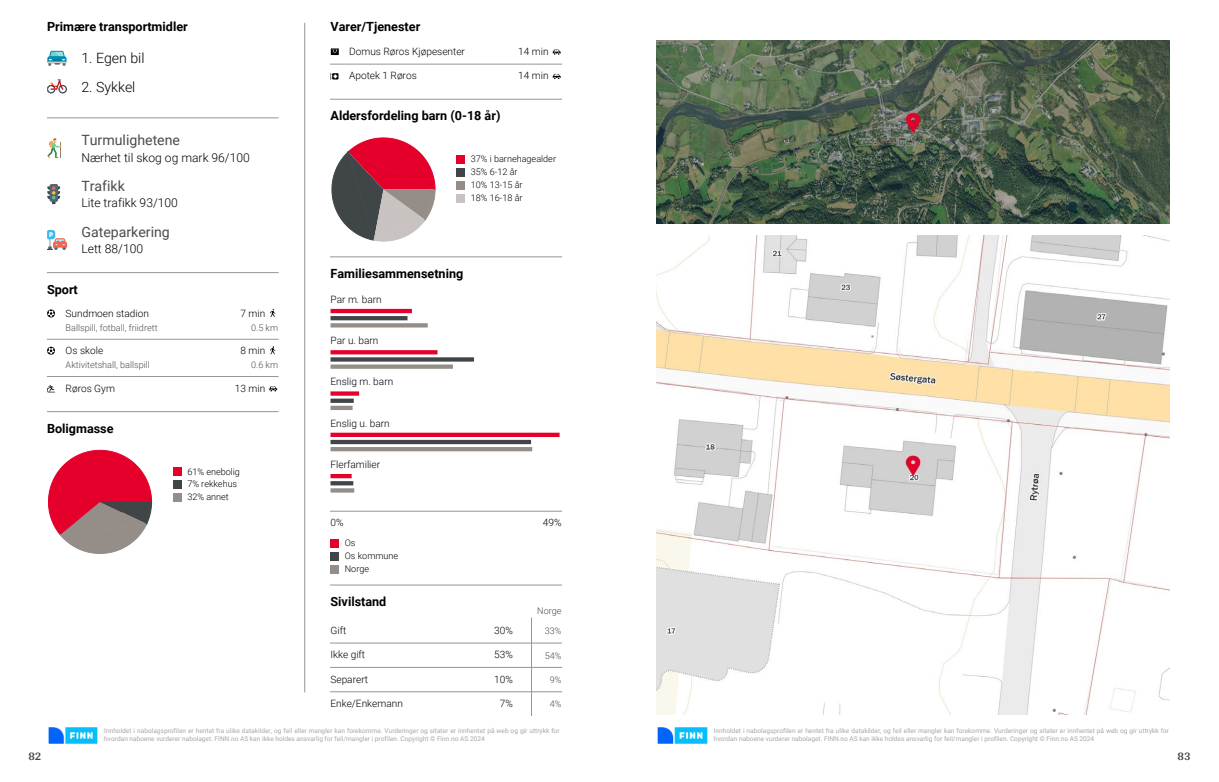
<style>
.page{position:relative;width:1219px;height:782px;background:#fff}
.page>*{position:absolute;margin:0;border:0;box-sizing:border-box;transform-origin:0 0}
.t1{font:14.1px "Roboto";color:#4c4c4c}
.t2{font:300 14.1px "Roboto";color:#000}
.t3{font:700 12.6px "Roboto";color:#000}
.t4{font:300 12.1px "Roboto";color:#000}
.t5{font:700 12px "Arya";color:#414749}
.t6{font:300 10.1px "Roboto";color:#000}
.t7{font:300 9.1px/12.9px "Roboto";color:#000}
.t8{font:300 9.1px "Roboto";color:#4c4c4c}
.t9{font:6.6px/8.6px "Roboto";color:#a8a8a8}
</style>
<div class="page">
<hr style="left:304px;top:23px;width:1px;height:668px;background:#939598">
<svg style="left:47px;top:51px;width:20px;height:15px"></svg>
<svg style="left:47px;top:79px;width:20px;height:14px"></svg>
<hr style="left:47px;top:117px;width:231px;height:1px;background:#939598">
<svg style="left:47px;top:138px;width:15px;height:20px"></svg>
<svg style="left:47px;top:184px;width:13px;height:20px"></svg>
<svg style="left:47px;top:230px;width:20px;height:20px"></svg>
<hr style="left:47px;top:272px;width:231px;height:1px;background:#939598">
<svg style="left:47px;top:309px;width:8px;height:8px"></svg>
<svg style="left:270px;top:309px;width:5px;height:8px"></svg>
<hr style="left:47px;top:339px;width:231px;height:1px;background:#939598">
<svg style="left:47px;top:346px;width:8px;height:8px"></svg>
<svg style="left:270px;top:346px;width:5px;height:8px"></svg>
<hr style="left:47px;top:376px;width:231px;height:1px;background:#939598">
<svg style="left:47px;top:385px;width:8px;height:7px"></svg>
<svg style="left:269px;top:386px;width:8px;height:5px"></svg>
<hr style="left:47px;top:411px;width:231px;height:1px;background:#939598">
<svg style="left:48px;top:449px;width:104px;height:104px"></svg>
<div style="left:173px;top:467px;width:9px;height:9px;background:#e4002b"></div>
<div style="left:173px;top:480px;width:9px;height:9px;background:#404548"></div>
<div style="left:173px;top:493px;width:9px;height:8px;background:#958e88"></div>
<svg style="left:331px;top:48px;width:8px;height:7px"></svg>
<svg style="left:553px;top:50px;width:8px;height:5px"></svg>
<hr style="left:330px;top:64px;width:232px;height:1px;background:#939598">
<svg style="left:330px;top:73px;width:8px;height:7px"></svg>
<svg style="left:553px;top:74px;width:8px;height:5px"></svg>
<hr style="left:330px;top:99px;width:232px;height:1px;background:#939598">
<svg style="left:331px;top:137px;width:104px;height:104px"></svg>
<div style="left:456px;top:155px;width:9px;height:9px;background:#e4002b"></div>
<div style="left:456px;top:168px;width:9px;height:8px;background:#404548"></div>
<div style="left:456px;top:181px;width:9px;height:8px;background:#958e88"></div>
<div style="left:456px;top:194px;width:9px;height:8px;background:#c8c3c0"></div>
<hr style="left:330px;top:256px;width:232px;height:1px;background:#939598">
<hr style="left:330px;top:309px;width:82px;height:4px;background:#e4002b">
<hr style="left:330px;top:316px;width:77px;height:4px;background:#404548">
<svg style="left:330px;top:323px;width:98px;height:4px"></svg>
<svg style="left:330px;top:350px;width:107px;height:4px"></svg>
<svg style="left:330px;top:357px;width:144px;height:4px"></svg>
<svg style="left:330px;top:364px;width:123px;height:4px"></svg>
<svg style="left:330px;top:391px;width:29px;height:4px"></svg>
<svg style="left:330px;top:398px;width:24px;height:4px"></svg>
<div style="left:330px;top:405px;width:23px;height:5px;background:#958e88"></div>
<div style="left:330px;top:432px;width:230px;height:5px;background:#e4002b"></div>
<div style="left:330px;top:439px;width:201px;height:5px;background:#404548"></div>
<hr style="left:330px;top:447px;width:202px;height:4px;background:#958e88">
<hr style="left:330px;top:474px;width:22px;height:4px;background:#e4002b">
<svg style="left:330px;top:481px;width:23px;height:4px"></svg>
<svg style="left:330px;top:488px;width:24px;height:4px"></svg>
<hr style="left:330px;top:511px;width:232px;height:1px;background:#939598">
<div style="left:330px;top:539px;width:9px;height:8px;background:#e4002b"></div>
<div style="left:330px;top:552px;width:9px;height:8px;background:#404548"></div>
<div style="left:330px;top:564px;width:9px;height:9px;background:#958e88"></div>
<hr style="left:330px;top:584px;width:232px;height:1px;background:#939598">
<hr style="left:531px;top:617px;width:1px;height:98px;background:#939598">
<hr style="left:330px;top:642px;width:232px;height:1px;background:#939598">
<hr style="left:330px;top:667px;width:232px;height:1px;background:#939598">
<hr style="left:330px;top:691px;width:232px;height:1px;background:#939598">
<img style="left:48px;top:727px;width:50px;height:16px">
<img style="left:656px;top:40px;width:513px;height:184px">
<img style="left:656px;top:235px;width:513px;height:479px">
<img style="left:657px;top:727px;width:51px;height:16px">
<h2 class="t3" style="left:47px;top:18px;width:142px">Primære transportmidler</h2>
<h1 class="t2" style="left:81px;top:48px;width:65px">1. Egen bil</h1>
<h1 class="t2" style="left:81px;top:77px;width:56px">2. Sykkel</h1>
<h1 class="t1" style="left:81px;top:130px;width:100px">Turmulighetene</h1>
<h3 class="t4" style="left:81px;top:149px;width:170px">Nærhet til skog og mark 96/100</h3>
<h1 class="t1" style="left:81px;top:176px;width:45px">Trafikk</h1>
<h3 class="t4" style="left:81px;top:195px;width:98px">Lite trafikk 93/100</h3>
<h1 class="t1" style="left:81px;top:222px;width:90px">Gateparkering</h1>
<h3 class="t4" style="left:81px;top:240px;width:63px">Lett 88/100</h3>
<h2 class="t3" style="left:47px;top:280px;width:32px">Sport</h2>
<h3 class="t6" style="left:66px;top:306px;width:85px">Sundmoen stadion</h3>
<h3 class="t6" style="left:240px;top:306px;width:26px">7 min</h3>
<h3 class="t8" style="left:66px;top:321px;width:93px">Ballspill, fotball, friidrett</h3>
<h3 class="t8" style="left:251px;top:321px;width:28px">0.5 km</h3>
<h3 class="t6" style="left:66px;top:343px;width:39px">Os skole</h3>
<h3 class="t6" style="left:240px;top:343px;width:26px">8 min</h3>
<h3 class="t8" style="left:66px;top:358px;width:86px">Aktivitetshall, ballspill</h3>
<h3 class="t8" style="left:251px;top:358px;width:28px">0.6 km</h3>
<h3 class="t6" style="left:66px;top:381px;width:51px">Røros Gym</h3>
<h3 class="t6" style="left:235px;top:381px;width:32px">13 min</h3>
<h2 class="t3" style="left:47px;top:419px;width:68px">Boligmasse</h2>
<h3 class="t7" style="left:187px;top:464px;width:54px">61% enebolig<br>7% rekkehus<br>32% annet</h3>
<h2 class="t3" style="left:330px;top:18px;width:91px">Varer/Tjenester</h2>
<h3 class="t6" style="left:349px;top:44px;width:117px">Domus Røros Kjøpesenter</h3>
<h3 class="t6" style="left:518px;top:44px;width:32px">14 min</h3>
<h3 class="t6" style="left:349px;top:69px;width:69px">Apotek 1 Røros</h3>
<h3 class="t6" style="left:518px;top:69px;width:32px">14 min</h3>
<h2 class="t3" style="left:330px;top:107px;width:171px">Aldersfordeling barn (0-18 år)</h2>
<h3 class="t7" style="left:471px;top:152px;width:87px">37% i barnehagealder<br>35% 6-12 år<br>10% 13-15 år<br>18% 16-18 år</h3>
<h2 class="t3" style="left:330px;top:264px;width:134px">Familiesammensetning</h2>
<h3 class="t6" style="left:330px;top:292px;width:53px">Par m. barn</h3>
<h3 class="t6" style="left:330px;top:333px;width:49px">Par u. barn</h3>
<h3 class="t6" style="left:330px;top:374px;width:64px">Enslig m. barn</h3>
<h3 class="t6" style="left:330px;top:416px;width:61px">Enslig u. barn</h3>
<h3 class="t6" style="left:330px;top:457px;width:51px">Flerfamilier</h3>
<h3 class="t5" style="left:28px;top:749px;width:15px">82</h3>
<h3 class="t6" style="left:330px;top:515px;width:15px">0%</h3>
<h3 class="t6" style="left:543px;top:515px;width:20px">49%</h3>
<h3 class="t7" style="left:345px;top:536px;width:55px">Os<br>Os kommune<br>Norge</h3>
<h2 class="t3" style="left:330px;top:592px;width:57px">Sivilstand</h2>
<h3 class="t8" style="left:537px;top:604px;width:26px">Norge</h3>
<h3 class="t6" style="left:330px;top:623px;width:17px">Gift</h3>
<h3 class="t6" style="left:494px;top:623px;width:20px">30%</h3>
<h3 class="t8" style="left:545px;top:624px;width:18px">33%</h3>
<h3 class="t6" style="left:330px;top:647px;width:36px">Ikke gift</h3>
<h3 class="t6" style="left:494px;top:647px;width:20px">53%</h3>
<h3 class="t8" style="left:545px;top:648px;width:18px">54%</h3>
<h3 class="t6" style="left:330px;top:671px;width:39px">Separert</h3>
<h3 class="t6" style="left:494px;top:671px;width:20px">10%</h3>
<h3 class="t8" style="left:550px;top:673px;width:13px">9%</h3>
<h3 class="t6" style="left:330px;top:696px;width:74px">Enke/Enkemann</h3>
<h3 class="t6" style="left:500px;top:696px;width:15px">7%</h3>
<h3 class="t8" style="left:550px;top:697px;width:13px">4%</h3>
<p class="t9" style="left:104px;top:725px;width:457px">Innholdet i nabolagsprofilen er hentet fra ulike datakilder, og feil eller mangler kan forekomme. Vurderinger og sitater er innhentet på web og gir uttrykk for hvordan naboene vurderer nabolaget. FINN.no AS kan ikke holdes ansvarlig for feil/mangler i profilen. Copyright © Finn.no AS 2024</p>
<p class="t9" style="left:714px;top:725px;width:457px">Innholdet i nabolagsprofilen er hentet fra ulike datakilder, og feil eller mangler kan forekomme. Vurderinger og sitater er innhentet på web og gir uttrykk for hvordan naboene vurderer nabolaget. FINN.no AS kan ikke holdes ansvarlig for feil/mangler i profilen. Copyright © Finn.no AS 2024</p>
<h3 class="t5" style="left:1177px;top:749px;width:15px">83</h3>
</div>
